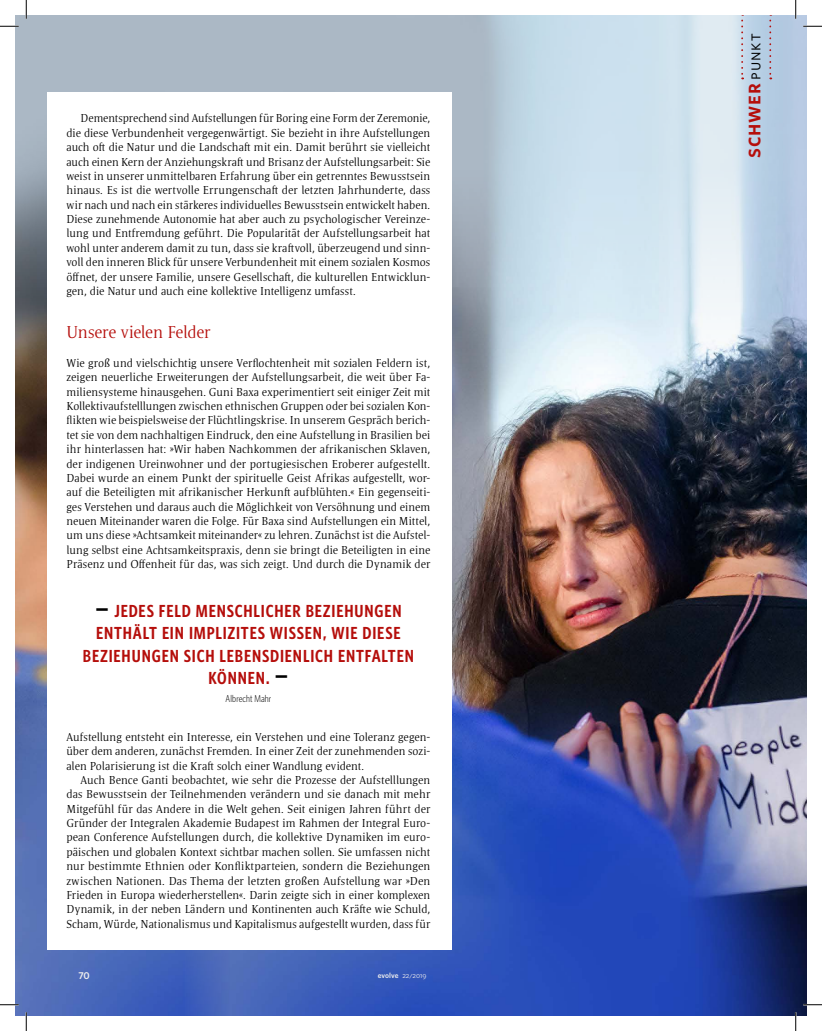
<style>
.page{position:relative;width:822px;height:1031px;background:#fff}
.page>*{position:absolute;margin:0;border:0;box-sizing:border-box;transform-origin:0 0}
.t1{font:22.5px "Whitney Semibold SC";letter-spacing:.045em;color:#b50e0b}
.t2{font:600 17.5px/22.5px "Whitney Condensed";letter-spacing:.05em;color:#b50e0b;text-align:center}
.t3{font:300 17.5px "Satero Serif LT Pro";letter-spacing:-.01em;color:#b50e0b}
.t4{font:300 11.75px/14.4px "Satero Serif LT Pro";letter-spacing:.005em;color:#000;text-align:justify}
.t5{font:300 10px "Whitney Condensed";letter-spacing:.015em;color:#000}
.t6{font:600 10px "Whitney";color:#ededed}
.t7{font:7.5px "Whitney Book SC";color:#ededed}
.s1{font-family:"Whitney";font-size:25px;color:#000}
.s2{font-family:"Whitney";font-weight:600}
.s3{font-family:"Whitney Book SC";font-size:17.5px;color:#000}
</style>
<div class="page">
<img style="left:16px;top:774px;width:170px;height:241px">
<img style="left:186px;top:774px;width:620px;height:241px">
<img style="left:16px;top:16px;width:790px;height:758px">
<div style="left:48px;top:92px;width:403px;height:857px;background:#fff"></div>
<svg style="left:769px;top:16px;width:2px;height:63px"></svg>
<svg style="left:741px;top:16px;width:2px;height:63px"></svg>
<svg style="left:0;top:25px;width:19px;height:2px"></svg>
<svg style="left:803px;top:25px;width:18px;height:2px"></svg>
<svg style="left:0;top:1003px;width:19px;height:2px"></svg>
<svg style="left:803px;top:1003px;width:18px;height:2px"></svg>
<svg style="left:25px;top:0;width:2px;height:19px"></svg>
<svg style="left:25px;top:1012px;width:2px;height:18px"></svg>
<svg style="left:794px;top:0;width:2px;height:19px"></svg>
<svg style="left:794px;top:1012px;width:2px;height:18px"></svg>
<p class="t4" style="left:66px;top:111px;width:365px;text-indent:14px">Dementsprechend sind Aufstellungen für Boring eine Form der Zeremonie, die diese Verbundenheit vergegenwärtigt. Sie bezieht in ihre Aufstellungen auch oft die Natur und die Landschaft mit ein. Damit berührt sie vielleicht auch einen Kern der Anziehungskraft und Brisanz der Aufstellungsarbeit: Sie weist in unserer unmittelbaren Erfahrung über ein getrenntes Bewusstsein hinaus. Es ist die wertvolle Errungenschaft der letzten Jahrhunderte, dass wir nach und nach ein stärkeres individuelles Bewusstsein entwickelt haben.<br>Diese zunehmende Autonomie hat aber auch zu psychologischer Vereinze&shy;lung und Entfremdung geführt. Die Popularität der Aufstellungsarbeit hat wohl unter anderem damit zu tun, dass sie kraftvoll, überzeugend und sinn&shy;voll den inneren Blick für unsere Verbundenheit mit einem sozialen Kosmos öffnet, der unsere Familie, unsere Gesellschaft, die kulturellen Entwicklun&shy;gen, die Natur und auch eine kollektive Intelligenz umfasst.</p>
<h2 class="t3" style="left:66px;top:322px;width:145px">Unsere vielen Felder</h2>
<p class="t4" style="left:66px;top:355px;width:365px">Wie groß und vielschichtig unsere Verflochtenheit mit sozialen Feldern ist, zeigen neuerliche Erweiterungen der Aufstellungsarbeit, die weit über Fa&shy;miliensysteme hinausgehen. Guni Baxa experimentiert seit einiger Zeit mit Kollektivaufstelllungen zwischen ethnischen Gruppen oder bei sozialen Kon&shy;flikten wie beispielsweise der Flüchtlingskrise. In unserem Gespräch berich&shy;tet sie von dem nachhaltigen Eindruck, den eine Aufstellung in Brasilien bei ihr hinterlassen hat: »Wir haben Nachkommen der afrikanischen Sklaven, der indigenen Ureinwohner und der portugiesischen Eroberer aufgestellt.<br>Dabei wurde an einem Punkt der spirituelle Geist Afrikas aufgestellt, wor&shy;auf die Beteiligten mit afrikanischer Herkunft aufblühten.« Ein gegenseiti&shy;ges Verstehen und daraus auch die Möglichkeit von Versöhnung und einem neuen Miteinander waren die Folge. Für Baxa sind Aufstellungen ein Mittel, um uns diese »Achtsamkeit miteinander« zu lehren. Zunächst ist die Aufstel&shy;lung selbst eine Achtsamkeitspraxis, denn sie bringt die Beteiligten in eine Präsenz und Offenheit für das, was sich zeigt. Und durch die Dynamik der</p>
<h2 class="t2" style="left:83px;top:599px;width:332px"><span class="s1">¬</span> JEDES FELD MENSCHLICHER BEZIEHUNGEN ENTHÄLT EIN IMPLIZITES WISSEN, WIE DIESE BEZIEHUNGEN SICH LEBENSDIENLICH ENTFALTEN KÖNNEN. <span class="s1">¬</span></h2>
<p class="t5" style="left:225px;top:692px;width:47px">Albrecht Mahr</p>
<p class="t4" style="left:66px;top:729px;width:365px">Aufstellung entsteht ein Interesse, ein Verstehen und eine Toleranz gegen&shy;über dem anderen, zunächst Fremden. In einer Zeit der zunehmenden sozi&shy;alen Polarisierung ist die Kraft solch einer Wandlung evident.</p>
<p class="t4" style="left:66px;top:772px;width:365px;text-indent:14px">Auch Bence Ganti beobachtet, wie sehr die Prozesse der Aufstelllungen das Bewusstsein der Teilnehmenden verändern und sie danach mit mehr Mitgefühl für das Andere in die Welt gehen. Seit einigen Jahren führt der Gründer der Integralen Akademie Budapest im Rahmen der Integral Euro&shy;pean Conference Aufstellungen durch, die kollektive Dynamiken im euro&shy;päischen und globalen Kontext sichtbar machen sollen. Sie umfassen nicht nur bestimmte Ethnien oder Konfliktparteien, sondern die Beziehungen zwischen Nationen. Das Thema der letzten großen Aufstellung war »Den Frieden in Europa wiederherstellen«. Darin zeigte sich in einer komplexen Dynamik, in der neben Ländern und Kontinenten auch Kräfte wie Schuld, Scham, Würde, Nationalismus und Kapitalismus aufgestellt wurden, dass für</p>
<p class="t6" style="left:78px;top:969px;width:13px">70</p>
<p class="t7" style="left:377px;top:971px;width:50px"><span class="s2">evolve</span> 22/2019</p>
<h1 class="t1" style="left:739px;top:158px;width:126px;rotate:-90deg">schwer <span class="s3">punkt</span></h1>
</div>
